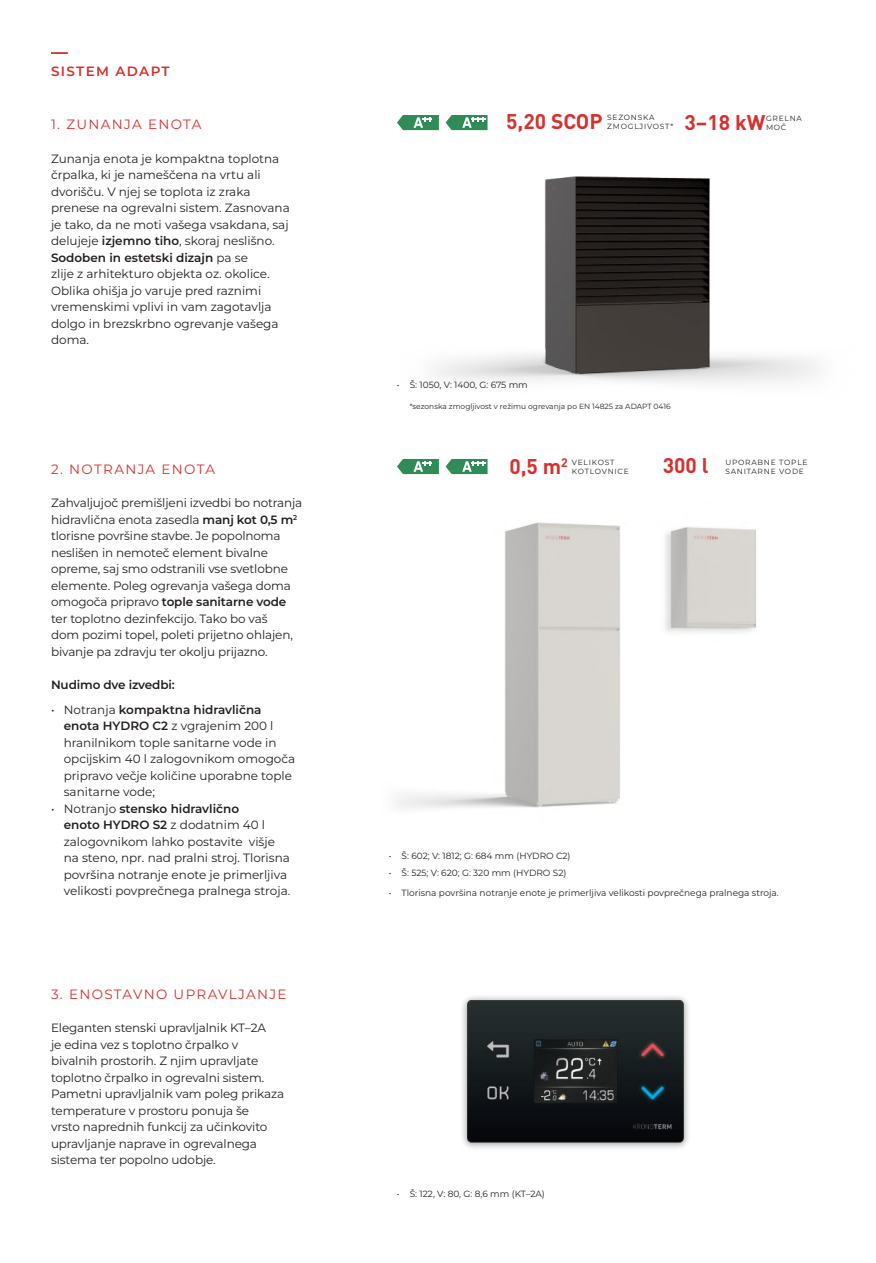
<style>
.page{position:relative;width:876px;height:1263px;background:#fff}
.page>*{position:absolute;margin:0;border:0;box-sizing:border-box;transform-origin:0 0}
.t1{font:700 21px "DIN Pro";color:#d6312c}
.t2{font:13.5px "Montserrat";letter-spacing:.1em;color:#d6312c}
.t3{font:600 13.5px "Montserrat";letter-spacing:.1em;color:#d6312c}
.t4{font:12px/16.5px "Montserrat";letter-spacing:-.01em;color:#241f1f}
.t5{font:600 12px "Montserrat";letter-spacing:-.01em;color:#241f1f}
.t6{font:9px "Montserrat";color:#241f1f}
.t7{font:7.5px/9px "Montserrat";letter-spacing:.09em;color:#241f1f}
.t8{font:7.5px "Montserrat";color:#241f1f}
.s1{font-weight:600}
</style>
<div class="page">
<img style="left:403px;top:122px;width:416px;height:262px">
<img style="left:397px;top:522px;width:360px;height:286px">
<svg style="left:51px;top:52px;width:17px;height:2px"></svg>
<svg style="left:397px;top:459px;width:42px;height:15px"></svg>
<svg style="left:446px;top:459px;width:42px;height:15px"></svg>
<svg style="left:397px;top:115px;width:42px;height:15px"></svg>
<svg style="left:446px;top:115px;width:42px;height:15px"></svg>
<img style="left:462px;top:996px;width:227px;height:153px">
<p class="t3" style="left:51px;top:62px;width:120px">SISTEM ADAPT</p>
<h1 class="t1" style="left:506px;top:107px;width:98px">5,20 SCOP</h1>
<p class="t7" style="left:607px;top:113px;width:48px">SEZONSKA</p>
<p class="t2" style="left:51px;top:115px;width:150px">1. ZUNANJA ENOTA</p>
<p class="t7" style="left:607px;top:122px;width:68px">ZMOGLJIVOST*</p>
<p class="t4" style="left:51px;top:150px;width:240px">Zunanja enota je kompaktna toplotna črpalka, ki je nameščena na vrtu ali dvorišču. V njej se toplota iz zraka prenese na ogrevalni sistem. Zasnovana je tako, da ne moti vašega vsakdana, saj delujeje <span class="s1">izjemno tiho</span>, skoraj neslišno.<br><span class="s1">Sodoben in estetski dizajn</span> pa se<br>zlije z arhitekturo objekta oz. okolice.<br>Oblika ohišja jo varuje pred raznimi vremenskimi vplivi in vam zagotavlja dolgo in brezskrbno ogrevanje vašega doma.</p>
<h1 class="t1" style="left:684px;top:108px;width:82px">3–18 kW</h1>
<p class="t7" style="left:766px;top:113px;width:36px">GRELNA<br>MOČ</p>
<p class="t6" style="left:397px;top:378px;width:132px">• Š: 1050, V: 1400, G: 675 mm</p>
<p class="t8" style="left:410px;top:401px;width:262px">*sezonska zmogljivost v režimu ogrevanja po EN 14825 za ADAPT 0416</p>
<p class="t2" style="left:51px;top:459px;width:164px">2. NOTRANJA ENOTA</p>
<p class="t4" style="left:51px;top:494px;width:253px">Zahvaljujoč premišljeni izvedbi bo notranja hidravlična enota zasedla <span class="s1">manj kot 0,5 m</span><sup>2 </sup>tlorisne površine stavbe. Je popolnoma neslišen in nemoteč element bivalne opreme, saj smo odstranili vse svetlobne elemente. Poleg ogrevanja vašega doma omogoča pripravo <span class="s1">tople sanitarne vode </span>ter toplotno dezinfekcijo. Tako bo vaš<br>dom pozimi topel, poleti prijetno ohlajen, bivanje pa zdravju ter okolju prijazno.</p>
<p class="t5" style="left:51px;top:676px;width:125px">Nudimo dve izvedbi:</p>
<p class="t4" style="left:64px;top:701px;width:233px;text-indent:-13px">• Notranja <span class="s1">kompaktna hidravlična enota HYDRO C2</span> z vgrajenim 200 l hranilnikom tople sanitarne vode in opcijskim 40 l zalogovnikom omogoča pripravo večje količine uporabne tople sanitarne vode;</p>
<p class="t4" style="left:64px;top:800px;width:228px;text-indent:-13px">• Notranjo <span class="s1">stensko hidravlično<br>enoto HYDRO S2</span> z dodatnim 40 l zalogovnikom lahko postavite višje na steno, npr. nad pralni stroj. Tlorisna površina notranje enote je primerljiva velikosti povprečnega pralnega stroja.</p>
<p class="t2" style="left:51px;top:984px;width:237px">3. ENOSTAVNO UPRAVLJANJE</p>
<p class="t4" style="left:51px;top:1019px;width:235px">Eleganten stenski upravljalnik KT–2A<br>je edina vez s toplotno črpalko v bivalnih prostorih. Z njim upravljate toplotno črpalko in ogrevalni sistem.<br>Pametni upravljalnik vam poleg prikaza temperature v prostoru ponuja še<br>vrsto naprednih funkcij za učinkovito upravljanje naprave in ogrevalnega sistema ter popolno udobje.</p>
<h1 class="t1" style="left:509px;top:452px;width:60px">0,5 m<sup>2</sup></h1>
<h1 class="t1" style="left:663px;top:452px;width:47px">300 l</h1>
<p class="t7" style="left:572px;top:457px;width:58px">VELIKOST<br>KOTLOVNICE</p>
<p class="t7" style="left:725px;top:457px;width:84px">UPORABNE TOPLE<br>SANITARNE VODE</p>
<p class="t6" style="left:389px;top:850px;width:183px">• Š: 602; V: 1812; G: 684 mm (HYDRO C2)</p>
<p class="t6" style="left:389px;top:866px;width:179px">• Š: 525; V: 620; G: 320 mm (HYDRO S2)</p>
<p class="t6" style="left:389px;top:887px;width:391px">• Tlorisna površina notranje enote je primerljiva velikosti povprečnega pralnega stroja.</p>
<p class="t6" style="left:397px;top:1188px;width:149px">• Š: 122, V: 80, G: 8,6 mm (KT–2A)</p>
</div>
